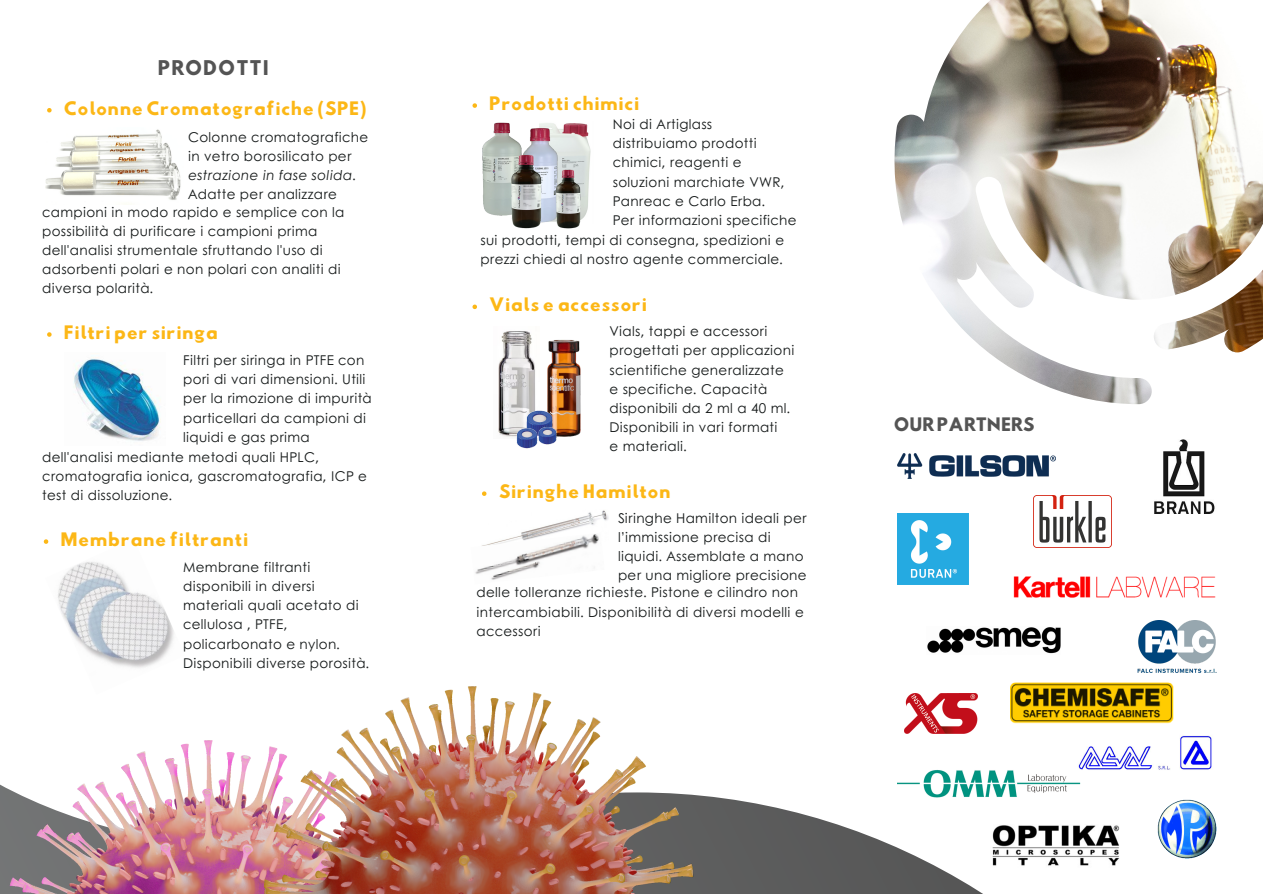
<style>
.page{position:relative;width:1263px;height:894px;background:#fff}
.page>*{position:absolute;margin:0;border:0;box-sizing:border-box;transform-origin:0 0}
.t1{font:18px "Hussar Bd";letter-spacing:.05em;color:#545454}
.t2{font:16.5px "Hussar Bd";letter-spacing:.025em;color:#fcb716}
.t3{font:16.5px "Hussar Bd";color:#545454}
.t4{font:13.5px/19.2px "Century Gothic";letter-spacing:.025em;color:#151919}
.s1{font-style:italic}
</style>
<div class="page">
<img style="left:894px;top:0;width:369px;height:404px">
<img style="left:1154px;top:440px;width:61px;height:73px">
<img style="left:898px;top:454px;width:157px;height:24px">
<svg style="left:697px;top:547px;width:495px;height:346px"></svg>
<img style="left:1012px;top:571px;width:204px;height:31px">
<img style="left:898px;top:761px;width:183px;height:40px">
<img style="left:1075px;top:732px;width:137px;height:41px">
<img style="left:1033px;top:495px;width:78px;height:52px">
<img style="left:1138px;top:620px;width:78px;height:54px">
<img style="left:904px;top:693px;width:73px;height:40px">
<img style="left:898px;top:513px;width:71px;height:71px">
<img style="left:1010px;top:682px;width:163px;height:41px">
<img style="left:927px;top:626px;width:134px;height:28px">
<img style="left:1157px;top:799px;width:60px;height:59px">
<img style="left:990px;top:824px;width:130px;height:42px">
<img style="left:45px;top:129px;width:136px;height:71px">
<img style="left:498px;top:331px;width:34px;height:106px">
<img style="left:529px;top:339px;width:52px;height:98px">
<img style="left:515px;top:409px;width:49px;height:18px">
<img style="left:530px;top:426px;width:34px;height:19px">
<img style="left:507px;top:427px;width:40px;height:22px">
<svg style="left:472px;top:304px;width:5px;height:5px"></svg>
<svg style="left:482px;top:491px;width:4px;height:5px"></svg>
<img style="left:524px;top:510px;width:84px;height:22px">
<img style="left:475px;top:532px;width:124px;height:48px">
<img style="left:45px;top:540px;width:129px;height:128px">
<img style="left:73px;top:357px;width:88px;height:84px">
<img style="left:540px;top:123px;width:51px;height:97px">
<img style="left:482px;top:122px;width:28px;height:92px">
<img style="left:491px;top:127px;width:76px;height:96px">
<img style="left:509px;top:155px;width:33px;height:73px">
<img style="left:554px;top:169px;width:27px;height:59px">
<img style="left:0;top:740px;width:265px;height:153px">
<svg style="left:47px;top:108px;width:5px;height:4px"></svg>
<svg style="left:44px;top:539px;width:4px;height:4px"></svg>
<svg style="left:47px;top:332px;width:5px;height:4px"></svg>
<svg style="left:472px;top:103px;width:5px;height:5px"></svg>
<img style="left:265px;top:686px;width:432px;height:207px">
<p class="t1" style="left:158px;top:59px;width:113px">PRODOTTI</p>
<p class="t2" style="left:64px;top:100px;width:304px">Colonne Cromatografiche (SPE)</p>
<p class="t4" style="left:188px;top:127px;width:182px">Colonne cromatografiche in vetro borosilicato per <span class="s1">estrazione in fase solida</span>.</p>
<p class="t4" style="left:188px;top:184px;width:150px">Adatte per analizzare</p>
<p class="t4" style="left:42px;top:202px;width:304px">campioni in modo rapido e semplice con la possibilità di purificare i campioni prima dell'analisi strumentale sfruttando l'uso di adsorbenti polari e non polari con analiti di diversa polarità.</p>
<p class="t2" style="left:64px;top:324px;width:156px">Filtri per siringa</p>
<p class="t4" style="left:183px;top:350px;width:190px">Filtri per siringa in PTFE con pori di vari dimensioni. Utili per la rimozione di impurità particellari da campioni di liquidi e gas prima</p>
<p class="t4" style="left:42px;top:446px;width:326px">dell'analisi mediante metodi quali HPLC, cromatografia ionica, gascromatografia, ICP e test di dissoluzione.</p>
<p class="t2" style="left:61px;top:531px;width:189px">Membrane filtranti</p>
<p class="t4" style="left:183px;top:556px;width:188px">Membrane filtranti disponibili in diversi materiali quali acetato di cellulosa , PTFE, policarbonato e nylon.<br>Disponibili diverse porosità.</p>
<p class="t2" style="left:489px;top:95px;width:151px">Prodotti chimici</p>
<p class="t4" style="left:613px;top:114px;width:145px">Noi di Artiglass distribuiamo prodotti chimici, reagenti e</p>
<p class="t4" style="left:613px;top:171px;width:173px">soluzioni marchiate VWR,</p>
<p class="t4" style="left:613px;top:190px;width:154px">Panreac e Carlo Erba.</p>
<p class="t4" style="left:613px;top:210px;width:185px">Per informazioni specifiche</p>
<p class="t4" style="left:480px;top:230px;width:305px">sui prodotti, tempi di consegna, spedizioni e prezzi chiedi al nostro agente commerciale.</p>
<p class="t2" style="left:489px;top:296px;width:159px">Vials e accessori</p>
<p class="t4" style="left:609px;top:321px;width:186px">Vials, tappi e accessori progettati per applicazioni scientifiche generalizzate</p>
<p class="t4" style="left:609px;top:378px;width:182px">e specifiche. Capacità disponibili da 2 ml a 40 ml.<br>Disponibili in vari formati</p>
<p class="t4" style="left:609px;top:436px;width:79px">e materiali.</p>
<p class="t2" style="left:499px;top:483px;width:173px">Siringhe Hamilton</p>
<p class="t4" style="left:618px;top:507px;width:190px">Siringhe Hamilton ideali per l’immissione precisa di liquidi. Assemblate a mano per una migliore precisione</p>
<p class="t4" style="left:477px;top:582px;width:329px">delle tolleranze richieste. Pistone e cilindro non intercambiabili. Disponibilità di diversi modelli e accessori</p>
<p class="t3" style="left:894px;top:416px;width:143px">OUR PARTNERS</p>
</div>
